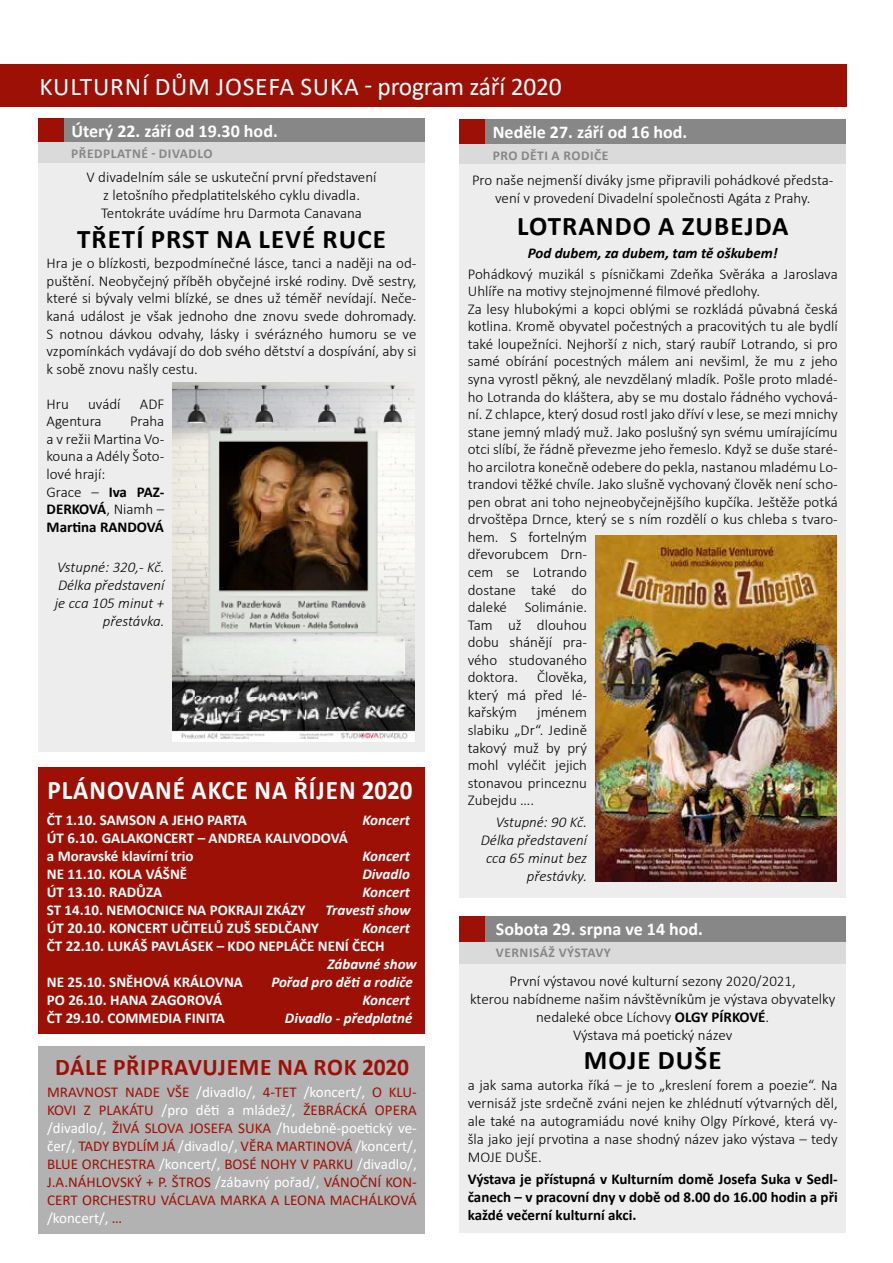
<style>
.page{position:relative;width:893px;height:1263px;background:#fff}
.page>*{position:absolute;margin:0;border:0;box-sizing:border-box;transform-origin:0 0}
.t1{font:700 27px "Calibri";letter-spacing:.04em;color:#000}
.t2{font:700 27px "Calibri";letter-spacing:.04em;color:#fff;scale:.93 1}
.t3{font:25.5px "Calibri";letter-spacing:.015em;color:#fff}
.t4{font:700 24px "Calibri";letter-spacing:.03em;color:#9c1006}
.t5{font:700 18px "Calibri";color:#fff}
.t6{font:300 15px/17.5px "Calibri";color:#000;text-align:justify}
.t7{font:15px/18px "Calibri";color:#9c1006;text-align:justify}
.t8{font:700 15px/18px "Calibri";color:#fff}
.t9{font:700 15px/18px "Calibri";color:#000;text-align:justify}
.t10{font:italic 300 15px/18px "Calibri";color:#000;text-align:right}
.t11{font:italic 700 15px "Calibri";color:#fff}
.t12{font:italic 700 15px "Calibri";color:#000}
.t13{font:700 13.5px "Calibri";letter-spacing:.04em;color:#878787}
.s1{font-weight:700}
.s2{color:#fff}
</style>
<div class="page">
<div style="left:0;top:64px;width:846px;height:42px;background:#9c1006"></div>
<div style="left:39px;top:1046px;width:386px;height:187px;background:#b3b2b2"></div>
<div style="left:38px;top:767px;width:387px;height:267px;background:#9c1006"></div>
<div style="left:459px;top:963px;width:387px;height:270px;background:#ededed"></div>
<div style="left:485px;top:916px;width:361px;height:26px;background:#878787"></div>
<div style="left:459px;top:916px;width:26px;height:26px;background:#9c1006"></div>
<div style="left:459px;top:942px;width:387px;height:21px;background:#dadada"></div>
<div style="left:459px;top:119px;width:387px;height:26px;background:#878787"></div>
<div style="left:459px;top:119px;width:26px;height:26px;background:#9c1006"></div>
<div style="left:459px;top:145px;width:387px;height:21px;background:#dadada"></div>
<div style="left:459px;top:165px;width:387px;height:733px;background:#ededed"></div>
<img style="left:596px;top:536px;width:241px;height:346px">
<div style="left:38px;top:119px;width:387px;height:24px;background:#878787"></div>
<div style="left:38px;top:119px;width:26px;height:24px;background:#9c1006"></div>
<div style="left:38px;top:142px;width:387px;height:22px;background:#dadada"></div>
<div style="left:38px;top:163px;width:387px;height:588px;background:#ededed"></div>
<svg style="left:173px;top:383px;width:241px;height:359px"></svg>
<h2 class="t3" style="left:40px;top:68px;width:523px">KULTURNÍ DŮM JOSEFA SUKA - program září 2020</h2>
<p class="t5" style="left:71px;top:119px;width:208px">Úterý 22. září od 19.30 hod.</p>
<p class="t13" style="left:71px;top:144px;width:143px">PŘEDPLATNÉ - DIVADLO</p>
<p class="t6" style="left:87px;top:168px;width:291px;line-height:18px;text-align:center">V divadelním sále se uskuteční první představení z letošního předplatitelského cyklu divadla.<br>Tentokráte uvádíme hru Darmota Canavana</p>
<h1 class="t1" style="left:77px;top:220px;width:311px">TŘETÍ PRST NA LEVÉ RUCE</h1>
<p class="t6" style="left:47px;top:254px;width:371px">Hra je o blízkosti, bezpodmínečné lásce, tanci a naději na od&shy;puštění. Neobyčejný příběh obyčejné irské rodiny. Dvě sestry, které si bývaly velmi blízké, se dnes už téměř nevídají. Neče&shy;kaná událost je však jednoho dne znovu svede dohromady.<br>S notnou dávkou odvahy, lásky i svérázného humoru se ve vzpomínkách vydávají do dob svého dětství a dospívání, aby si k sobě znovu našly cestu.</p>
<p class="t6" style="left:47px;top:395px;width:24px">Hru</p>
<p class="t6" style="left:88px;top:395px;width:34px">uvádí</p>
<p class="t6" style="left:140px;top:395px;width:26px">ADF</p>
<p class="t6" style="left:47px;top:412px;width:57px">Agentura</p>
<p class="t6" style="left:47px;top:412px;width:119px;text-align:left;text-indent:84px">Praha a v režii Martina Vo&shy;kouna a Adély Šoto&shy;lové hrají:<br>Grace – <span class="s1">Iva PAZ-<br>DERKOVÁ</span>, Niamh –<br><span class="s1">Martina RANDOVÁ</span></p>
<p class="t10" style="left:55px;top:558px;width:111px">Vstupné: 320,- Kč.<br>Délka představení je cca 105 minut + přestávka.</p>
<h1 class="t2" style="left:47px;top:771px;width:394px">PLÁNOVANÉ AKCE NA ŘÍJEN 2020</h1>
<p class="t8" style="left:47px;top:811px;width:202px">ČT 1.10. SAMSON A JEHO PARTA</p>
<p class="t11" style="left:362px;top:810px;width:49px">Koncert</p>
<p class="t8" style="left:47px;top:829px;width:303px">ÚT 6.10. GALAKONCERT – ANDREA KALIVODOVÁ a Moravské klavírní trio</p>
<p class="t11" style="left:362px;top:846px;width:49px">Koncert</p>
<p class="t8" style="left:47px;top:865px;width:142px">NE 11.10. KOLA VÁŠNĚ</p>
<p class="t11" style="left:362px;top:864px;width:49px">Divadlo</p>
<p class="t8" style="left:47px;top:883px;width:117px">ÚT 13.10. RADŮZA</p>
<p class="t11" style="left:362px;top:882px;width:49px">Koncert</p>
<p class="t8" style="left:47px;top:901px;width:260px">ST 14.10. NEMOCNICE NA POKRAJI ZKÁZY</p>
<p class="t11" style="left:325px;top:900px;width:87px">Travesti show</p>
<p class="t8" style="left:47px;top:919px;width:274px">ÚT 20.10. KONCERT UČITELŮ ZUŠ SEDLČANY</p>
<p class="t11" style="left:362px;top:918px;width:49px">Koncert</p>
<p class="t8" style="left:47px;top:937px;width:339px">ČT 22.10. LUKÁŠ PAVLÁSEK – KDO NEPLÁČE NENÍ ČECH</p>
<p class="t11" style="left:327px;top:954px;width:91px">Zábavné show</p>
<p class="t8" style="left:47px;top:973px;width:198px">NE 25.10. SNĚHOVÁ KRÁLOVNA</p>
<p class="t11" style="left:271px;top:972px;width:143px">Pořad pro děti a rodiče</p>
<p class="t8" style="left:47px;top:991px;width:177px">PO 26.10. HANA ZAGOROVÁ</p>
<p class="t11" style="left:362px;top:990px;width:49px">Koncert</p>
<p class="t8" style="left:47px;top:1009px;width:180px">ČT 29.10. COMMEDIA FINITA</p>
<p class="t11" style="left:285px;top:1008px;width:129px">Divadlo - předplatné</p>
<h3 class="t4" style="left:55px;top:1049px;width:355px">DÁLE PŘIPRAVUJEME NA ROK 2020</h3>
<p class="t7" style="left:47px;top:1082px;width:371px">MRAVNOST NADE VŠE <span class="s2">/divadlo/,</span> 4-TET <span class="s2">/koncert/,</span> O KLU-KOVI Z PLAKÁTU <span class="s2">/pro děti a mládež/,</span> ŽEBRÁCKÁ OPERA <span class="s2">/divadlo/,</span> ŽIVÁ SLOVA JOSEFA SUKA <span class="s2">/hudebně-poetický ve&shy;čer/,</span> TADY BYDLÍM JÁ <span class="s2">/divadlo/,</span> VĚRA MARTINOVÁ <span class="s2">/koncert/, </span>BLUE ORCHESTRA <span class="s2">/koncert/,</span> BOSÉ NOHY V PARKU <span class="s2">/divadlo/, </span>J.A.NÁHLOVSKÝ + P. ŠTROS <span class="s2">/zábavný pořad/,</span> VÁNOČNÍ KON-CERT ORCHESTRU VÁCLAVA MARKA A LEONA MACHÁLKOVÁ <span class="s2">/koncert/,</span> …</p>
<p class="t5" style="left:493px;top:119px;width:196px">Neděle 27. září od 16 hod.</p>
<p class="t13" style="left:493px;top:146px;width:117px">PRO DĚTI A RODIČE</p>
<p class="t6" style="left:472px;top:170px;width:363px;line-height:18px;text-align:center">Pro naše nejmenší diváky jsme připravili pohádkové předsta&shy;vení v provedení Divadelní společnosti Agáta z Prahy.</p>
<h1 class="t1" style="left:517px;top:207px;width:273px">LOTRANDO A ZUBEJDA</h1>
<p class="t12" style="left:528px;top:242px;width:251px">Pod dubem, za dubem, tam tě oškubem!</p>
<p class="t6" style="left:468px;top:265px;width:371px;text-align:left">Pohádkový muzikál s písničkami Zdeňka Svěráka a Jaroslava Uhlíře na motivy stejnojmenné filmové předlohy.<br>Za lesy hlubokými a kopci oblými se rozkládá půvabná česká kotlina. Kromě obyvatel počestných a pracovitých tu ale bydlí také loupežníci. Nejhorší z nich, starý raubíř Lotrando, si pro samé obírání pocestných málem ani nevšiml, že mu z jeho syna vyrostl pěkný, ale nevzdělaný mladík. Pošle proto mladé&shy;ho Lotranda do kláštera, aby se mu dostalo řádného vychová&shy;ní. Z chlapce, který dosud rostl jako dříví v lese, se mezi mnichy stane jemný mladý muž. Jako poslušný syn svému umírajícímu otci slíbí, že řádně převezme jeho řemeslo. Když se duše staré&shy;ho arcilotra konečně odebere do pekla, nastanou mladému Lo&shy;trandovi těžké chvíle. Jako slušně vychovaný člověk není scho&shy;pen obrat ani toho nejneobyčejnějšího kupčíka. Ještěže potká drvoštěpa Drnce, který se s ním rozdělí o kus chleba s tvaro&shy;hem. S fortelným<br>dřevorubcem Drn-<br>cem se Lotrando<br>dostane také do<br>daleké Solimánie.<br>Tam už dlouhou<br>dobu shánějí pra-<br>vého studovaného<br>doktora.</p>
<p class="t6" style="left:468px;top:668px;width:121px;text-indent:69px">Člověka, který má před lé&shy;kařským</p>
<p class="t6" style="left:468px;top:703px;width:121px;text-indent:69px">jménem slabiku „Dr“. Jedině takový muž by prý mohl vyléčit jejich stonavou princeznu Zubejdu ….</p>
<p class="t10" style="left:481px;top:813px;width:108px">Vstupné: 90 Kč.<br>Délka představení cca 65 minut bez přestávky.</p>
<p class="t5" style="left:496px;top:916px;width:209px">Sobota 29. srpna ve 14 hod.</p>
<p class="t13" style="left:496px;top:943px;width:117px">VERNISÁŽ VÝSTAVY</p>
<p class="t6" style="left:470px;top:971px;width:367px;line-height:18px;text-align:center">První výstavou nové kulturní sezony 2020/2021,<br>kterou nabídneme našim návštěvníkům je výstava obyvatelky nedaleké obce Líchovy <span class="s1">OLGY PÍRKOVÉ</span>.<br>Výstava má poetický název</p>
<h1 class="t1" style="left:584px;top:1041px;width:139px">MOJE DUŠE</h1>
<p class="t6" style="left:468px;top:1076px;width:371px;line-height:18px">a jak sama autorka říká – je to „kreslení forem a poezie“. Na vernisáž jste srdečně zváni nejen ke zhlédnutí výtvarných děl, ale také na autogramiádu nové knihy Olgy Pírkové, která vy&shy;šla jako její prvotina a nase shodný název jako výstava – tedy MOJE DUŠE.</p>
<p class="t9" style="left:468px;top:1170px;width:371px">Výstava je přístupná v Kulturním domě Josefa Suka v Sedl&shy;čanech – v pracovní dny v době od 8.00 do 16.00 hodin a při každé večerní kulturní akci.</p>
</div>
